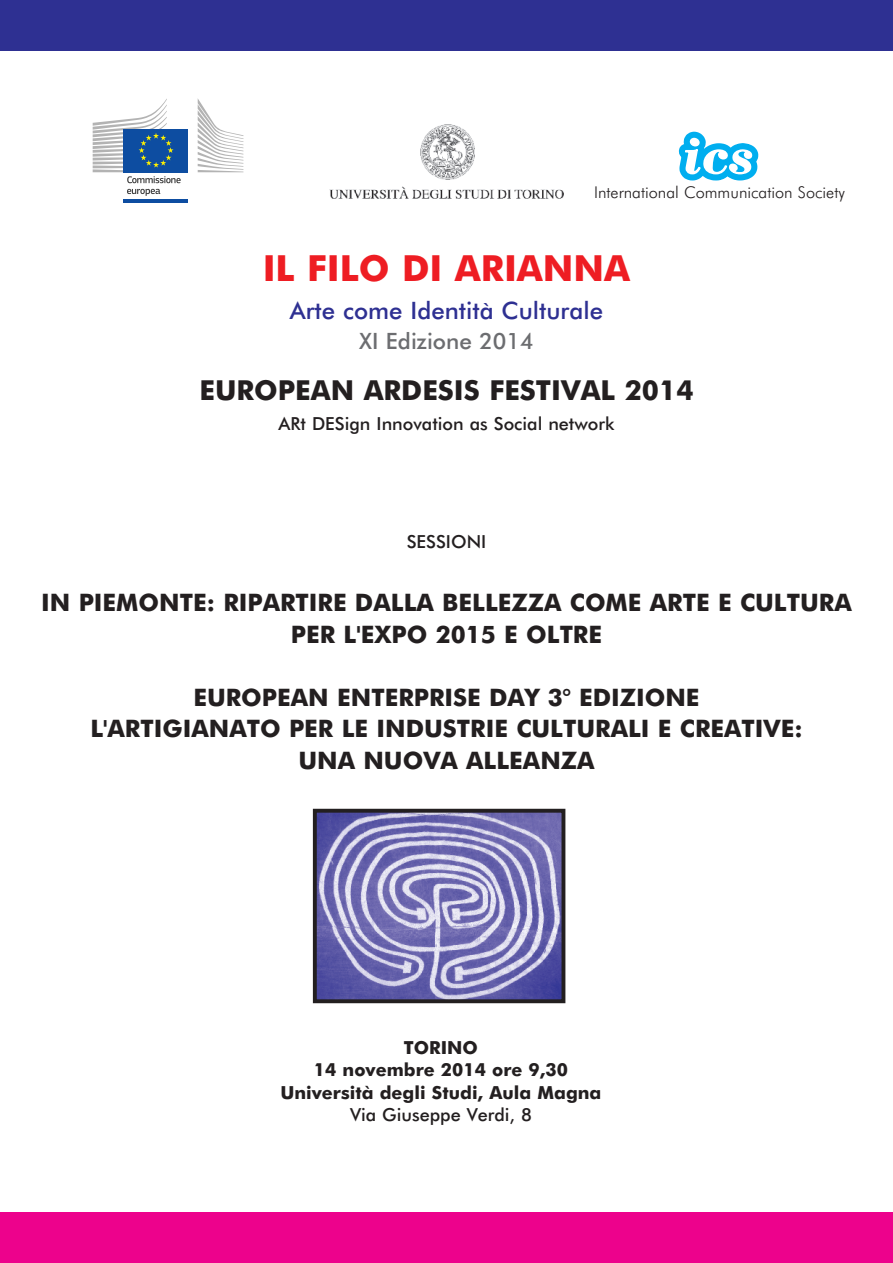
<style>
.page{position:relative;width:893px;height:1263px;background:#fff}
.page>*{position:absolute;margin:0;border:0;box-sizing:border-box;transform-origin:0 0}
.t1{font:700 36px "Futura BT";color:#ee1d23}
.t2{font:700 27.6px "Futura BT";color:#231f20}
.t3{font:700 24.15px/31.5px "Futura BT";color:#231f20;text-align:center}
.t4{font:500 24px "Futura BT";color:#2e3092}
.t5{font:500 22.5px "Futura BT";color:#6c6d70}
.t6{font:500 18px "Futura BT";color:#231f20}
.t7{font:700 18px/22.5px "Futura BT";color:#231f20;text-align:center}
.t8{font:300 16.2px "Futura BT";color:#231f20}
</style>
<div class="page">
<div style="left:0;top:0;width:893px;height:51px;background:#2e3092"></div>
<div style="left:0;top:1212px;width:893px;height:51px;background:#ed028c"></div>
<div style="left:123px;top:129px;width:65px;height:43px;background:#0d4da1"></div>
<hr style="left:123px;top:199px;width:65px;height:4px;background:#0d4da1">
<svg style="left:198px;top:99px;width:45px;height:73px"></svg>
<svg style="left:93px;top:99px;width:88px;height:84px"></svg>
<svg style="left:127px;top:189px;width:33px;height:7px"></svg>
<img style="left:318px;top:814px;width:242px;height:184px">
<div style="left:313px;top:809px;width:252px;height:194px;border:4px solid #231f20"></div>
<svg style="left:678px;top:131px;width:81px;height:50px"></svg>
<img style="left:329px;top:124px;width:235px;height:75px">
<p class="t8" style="left:594px;top:186px;width:252px">International Communication Society</p>
<h1 class="t1" style="left:263px;top:254px;width:369px">IL FILO DI ARIANNA</h1>
<p class="t4" style="left:290px;top:301px;width:315px">Arte come Identità Culturale</p>
<p class="t5" style="left:359px;top:332px;width:176px">XI Edizione 2014</p>
<p class="t2" style="left:199px;top:379px;width:496px">EUROPEAN ARDESIS FESTIVAL 2014</p>
<p class="t6" style="left:279px;top:416px;width:337px">ARt DESign Innovation as Social network</p>
<p class="t6" style="left:407px;top:535px;width:81px">SESSIONI</p>
<p class="t3" style="left:41px;top:589px;width:812px">IN PIEMONTE: RIPARTIRE DALLA BELLEZZA COME ARTE E CULTURA<br>PER L'EXPO 2015 E OLTRE</p>
<p class="t3" style="left:90px;top:684px;width:714px">EUROPEAN ENTERPRISE DAY 3° EDIZIONE<br>L'ARTIGIANATO PER LE INDUSTRIE CULTURALI E CREATIVE:<br>UNA NUOVA ALLEANZA</p>
<p class="t7" style="left:280px;top:1038px;width:323px">TORINO<br>14 novembre 2014 ore 9,30<br>Università degli Studi, Aula Magna</p>
<p class="t6" style="left:350px;top:1108px;width:183px">Via Giuseppe Verdi, 8</p>
</div>
